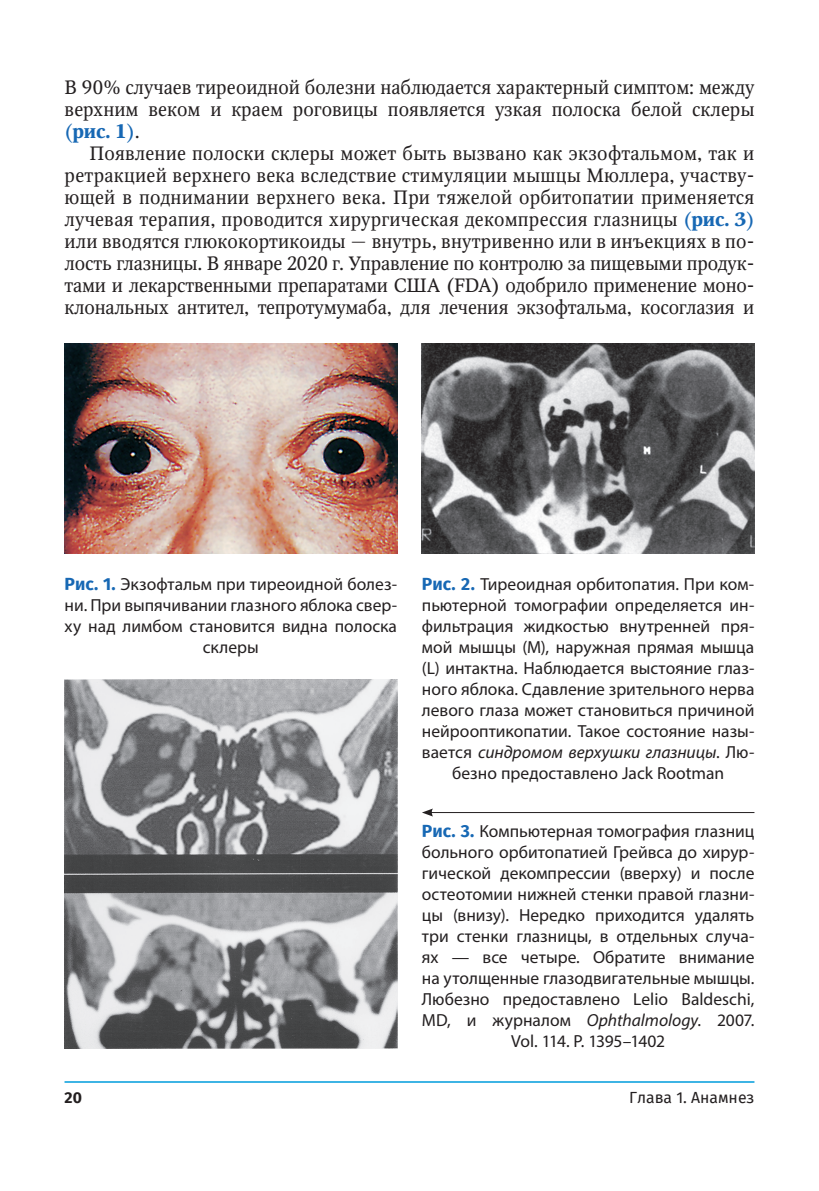
<style>
.page{position:relative;width:819px;height:1191px;background:#fff}
.page>*{position:absolute;margin:0;border:0;box-sizing:border-box;transform-origin:0 0}
.t1{font:19.25px/22.1px "Octava C";letter-spacing:-.01em;color:#231f20;text-align:justify}
.t2{font:17.5px/21px "Myriad Pro";color:#231f20;text-align:center}
.t3{font:15.75px "Fira Sans";color:#231f20}
.t4{font:700 15.75px "Fira Sans";color:#231f20}
.s1{color:#1768b4}
.s2{font-weight:700;color:#1768b4}
.s3{font-family:"Fira Sans";font-weight:700;color:#1768b4}
.s4{font-style:italic}
</style>
<div class="page">
<hr style="left:64px;top:1081px;width:690px;height:1px;background:#24aae1">
<img style="left:64px;top:344px;width:333px;height:209px">
<img style="left:422px;top:344px;width:332px;height:209px">
<img style="left:64px;top:680px;width:333px;height:368px">
<hr style="left:430px;top:812px;width:324px;height:1px;background:#231f20">
<svg style="left:422px;top:808px;width:11px;height:8px"></svg>
<p class="t1" style="left:64px;top:77px;width:691px">В 90% случаев тиреоидной болезни наблюдается характерный симптом: между верхним веком и краем роговицы появляется узкая полоска белой склеры <span class="s1">(</span><span class="s2">рис. 1</span><span class="s1">)</span>.</p>
<p class="t1" style="left:64px;top:144px;width:691px;text-indent:25px">Появление полоски склеры может быть вызвано как экзофтальмом, так и ретракцией верхнего века вследствие стимуляции мышцы Мюллера, участву&shy;ющей в поднимании верхнего века. При тяжелой орбитопатии применяется лучевая терапия, проводится хирургическая декомпрессия глазницы <span class="s1">(</span><span class="s2">рис. 3</span><span class="s1">) </span>или вводятся глюкокортикоиды — внутрь, внутривенно или в инъекциях в по&shy;лость глазницы. В январе 2020 г. Управление по контролю за пищевыми продук&shy;тами и лекарственными препаратами США (FDA) одобрило применение моно&shy;клональных антител, тепротумумаба, для лечения экзофтальма, косоглазия и</p>
<p class="t2" style="left:64px;top:575px;width:334px"><span class="s3">Рис. 1.</span> Экзофтальм при тиреоидной болез&shy;ни. При выпячивании глазного яблока свер&shy;ху над лимбом становится видна полоска склеры</p>
<p class="t2" style="left:422px;top:574px;width:334px"><span class="s3">Рис. 2.</span> Тиреоидная орбитопатия. При ком&shy;пьютерной томографии определяется ин&shy;фильтрация жидкостью внутренней пря&shy;мой мышцы (M), наружная прямая мышца (L) интактна. Наблюдается выстояние глаз&shy;ного яблока. Сдавление зрительного нерва левого глаза может становиться причиной нейрооптикопатии. Такое состояние назы&shy;вается <span class="s4">синдромом верхушки глазницы</span>. Лю&shy;безно предоставлено Jack Rootman</p>
<p class="t2" style="left:422px;top:821px;width:334px"><span class="s3">Рис. 3.</span> Компьютерная томография глазниц больного орбитопатией Грейвса до хирур&shy;гической декомпрессии (вверху) и после остеотомии нижней стенки правой глазни&shy;цы (внизу). Нередко приходится удалять три стенки глазницы, в отдельных случа&shy;ях — все четыре. Обратите внимание на утолщенные глазодвигательные мышцы.<br>Любезно предоставлено Lelio Baldeschi, MD, и журналом <span class="s4">Ophthalmology</span>. 2007.<br>Vol. 114. Р. 1395–1402</p>
<p class="t4" style="left:64px;top:1088px;width:19px">20</p>
<p class="t3" style="left:629px;top:1088px;width:127px">Глава 1. Анамнез</p>
</div>
